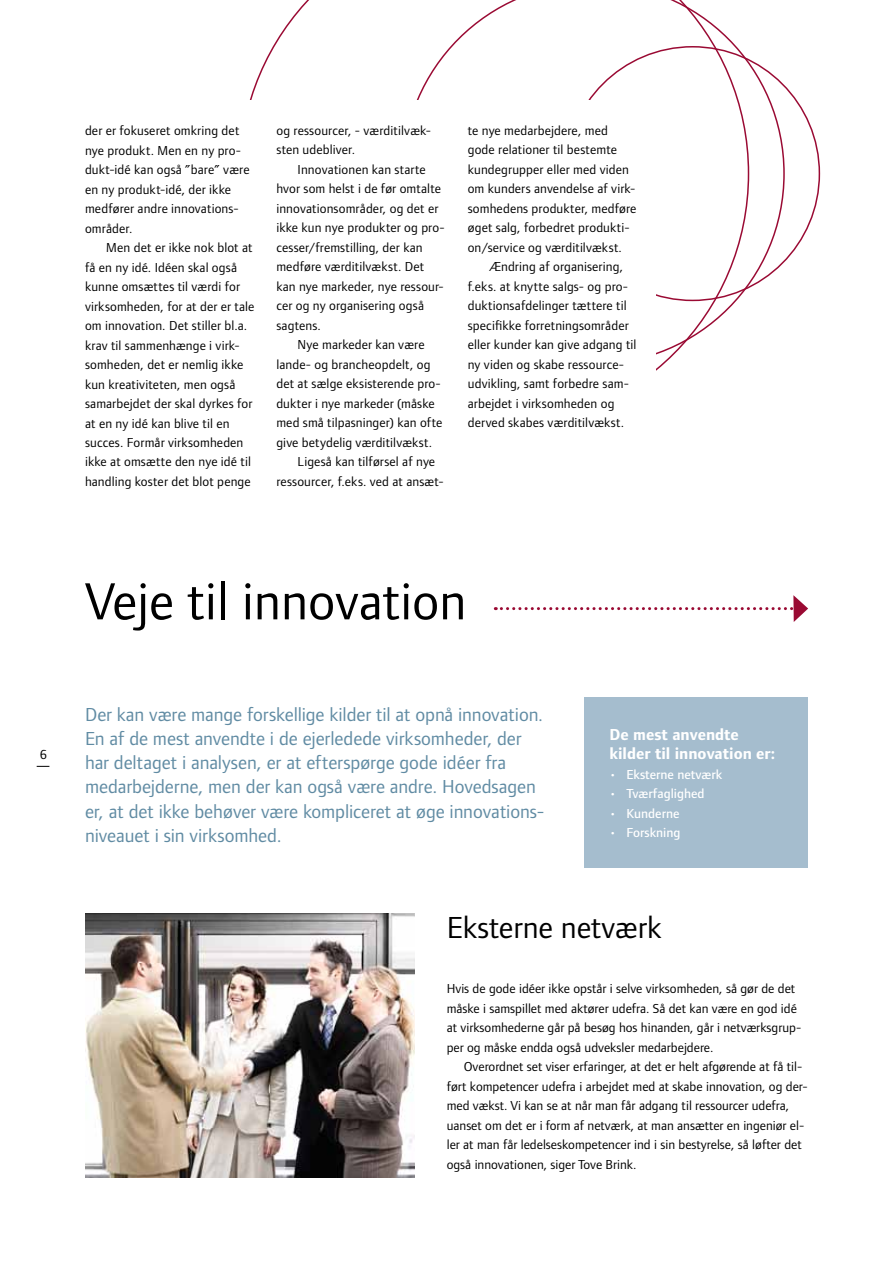
<style>
.page{position:relative;width:893px;height:1263px;background:#fff}
.page>*{position:absolute;margin:0;border:0;box-sizing:border-box;transform-origin:0 0}
.t1{font:54px "Foundry Form Sans";color:#000}
.t2{font:31.5px "Foundry Form Sans";color:#000}
.t3{font:19.5px/24px "Foundry Form Sans";letter-spacing:-.005em;color:#608ba3}
.t4{font:700 16.5px/19.5px "Foundry Form Sans";color:#fff}
.t5{font:13.5px/19.5px "Foundry Form Sans";letter-spacing:.01em;color:#000}
.t6{font:500 13.5px "Foundry Form Sans";color:#fff}
</style>
<div class="page">
<svg style="left:37px;top:766px;width:12px;height:1px"></svg>
<svg style="left:749px;top:59px;width:36px;height:229px"></svg>
<svg style="left:249px;top:0;width:500px;height:371px"></svg>
<div style="left:0;top:100px;width:655px;height:398px;background:#fff"></div>
<svg style="left:495px;top:595px;width:313px;height:27px"></svg>
<div style="left:584px;top:698px;width:224px;height:170px;background:#a5bdce"></div>
<img style="left:85px;top:913px;width:329px;height:265px">
<p class="t5" style="left:40px;top:745px;width:8px">6</p>
<p class="t5" style="left:85px;top:121px;width:166px">der er fokuseret omkring det nye produkt. Men en ny pro&shy;dukt-idé kan også ”bare” være en ny produkt-idé, der ikke medfører andre innovations&shy;områder.</p>
<p class="t5" style="left:85px;top:238px;width:171px;text-indent:21px">Men det er ikke nok blot at få en ny idé. Idéen skal også kunne omsættes til værdi for virksomheden, for at der er tale om innovation. Det stiller bl.a. krav til sammenhænge i virk&shy;somheden, det er nemlig ikke kun kreativiteten, men også samarbejdet der skal dyrkes for at en ny idé kan blive til en succes. Formår virksomheden ikke at omsætte den nye idé til handling koster det blot penge</p>
<p class="t5" style="left:276px;top:121px;width:156px">og ressourcer, - værditilvæk&shy;sten udebliver.</p>
<p class="t5" style="left:276px;top:160px;width:170px;text-indent:21px">Innovationen kan starte hvor som helst i de før omtalte innovationsområder, og det er ikke kun nye produkter og pro&shy;cesser/fremstilling, der kan medføre værditilvækst. Det kan nye markeder, nye ressour&shy;cer og ny organisering også sagtens.</p>
<p class="t5" style="left:298px;top:335px;width:128px">Nye markeder kan være</p>
<p class="t5" style="left:276px;top:354px;width:156px">lande- og brancheopdelt, og</p>
<p class="t5" style="left:276px;top:374px;width:166px">det at sælge eksisterende pro-</p>
<p class="t5" style="left:276px;top:393px;width:160px">dukter i nye markeder (måske</p>
<p class="t5" style="left:276px;top:413px;width:168px">med små tilpasninger) kan ofte</p>
<p class="t5" style="left:276px;top:432px;width:157px">give betydelig værditilvækst.</p>
<p class="t5" style="left:298px;top:452px;width:139px">Ligeså kan tilførsel af nye</p>
<p class="t5" style="left:276px;top:471px;width:169px">ressourcer, f.eks. ved at ansæt-</p>
<p class="t5" style="left:468px;top:120px;width:170px">te nye medarbejdere, med gode relationer til bestemte kundegrupper eller med viden om kunders anvendelse af virk&shy;somhedens produkter, medføre øget salg, forbedret produkti&shy;on/service og værditilvækst.</p>
<p class="t5" style="left:468px;top:257px;width:170px;text-indent:21px">Ændring af organisering, f.eks. at knytte salgs- og pro&shy;duktionsafdelinger tættere til specifikke forretningsområder eller kunder kan give adgang til ny viden og skabe ressource&shy;udvikling, samt forbedre sam&shy;arbejdet i virksomheden og derved skabes værditilvækst.</p>
<h1 class="t1" style="left:85px;top:571px;width:383px">Veje til innovation</h1>
<p class="t3" style="left:85px;top:703px;width:461px">Der kan være mange forskellige kilder til at opnå innovation.<br>En af de mest anvendte i de ejerledede virksomheder, der har deltaget i analysen, er at efterspørge gode idéer fra medarbejderne, men der kan også være andre. Hovedsagen er, at det ikke behøver være kompliceret at øge innovations&shy;niveauet i sin virksomhed.</p>
<p class="t4" style="left:609px;top:724px;width:167px">De mest anvendte kilder til innovation er:</p>
<p class="t6" style="left:609px;top:767px;width:114px">• Eksterne netværk</p>
<p class="t6" style="left:609px;top:786px;width:97px">• Tværfaglighed</p>
<p class="t6" style="left:609px;top:806px;width:71px">• Kunderne</p>
<p class="t6" style="left:609px;top:825px;width:72px">• Forskning</p>
<h2 class="t2" style="left:447px;top:910px;width:216px">Eksterne netværk</h2>
<p class="t5" style="left:447px;top:979px;width:356px">Hvis de gode idéer ikke opstår i selve virksomheden, så gør de det måske i samspillet med aktører udefra. Så det kan være en god idé at virksomhederne går på besøg hos hinanden, går i netværksgrup&shy;per og måske endda også udveksler medarbejdere.</p>
<p class="t5" style="left:447px;top:1057px;width:363px;text-indent:17px">Overordnet set viser erfaringer, at det er helt afgørende at få til&shy;ført kompetencer udefra i arbejdet med at skabe innovation, og der&shy;med vækst. Vi kan se at når man får adgang til ressourcer udefra, uanset om det er i form af netværk, at man ansætter en ingeniør el&shy;ler at man får ledelseskompetencer ind i sin bestyrelse, så løfter det også innovationen, siger Tove Brink.</p>
</div>
